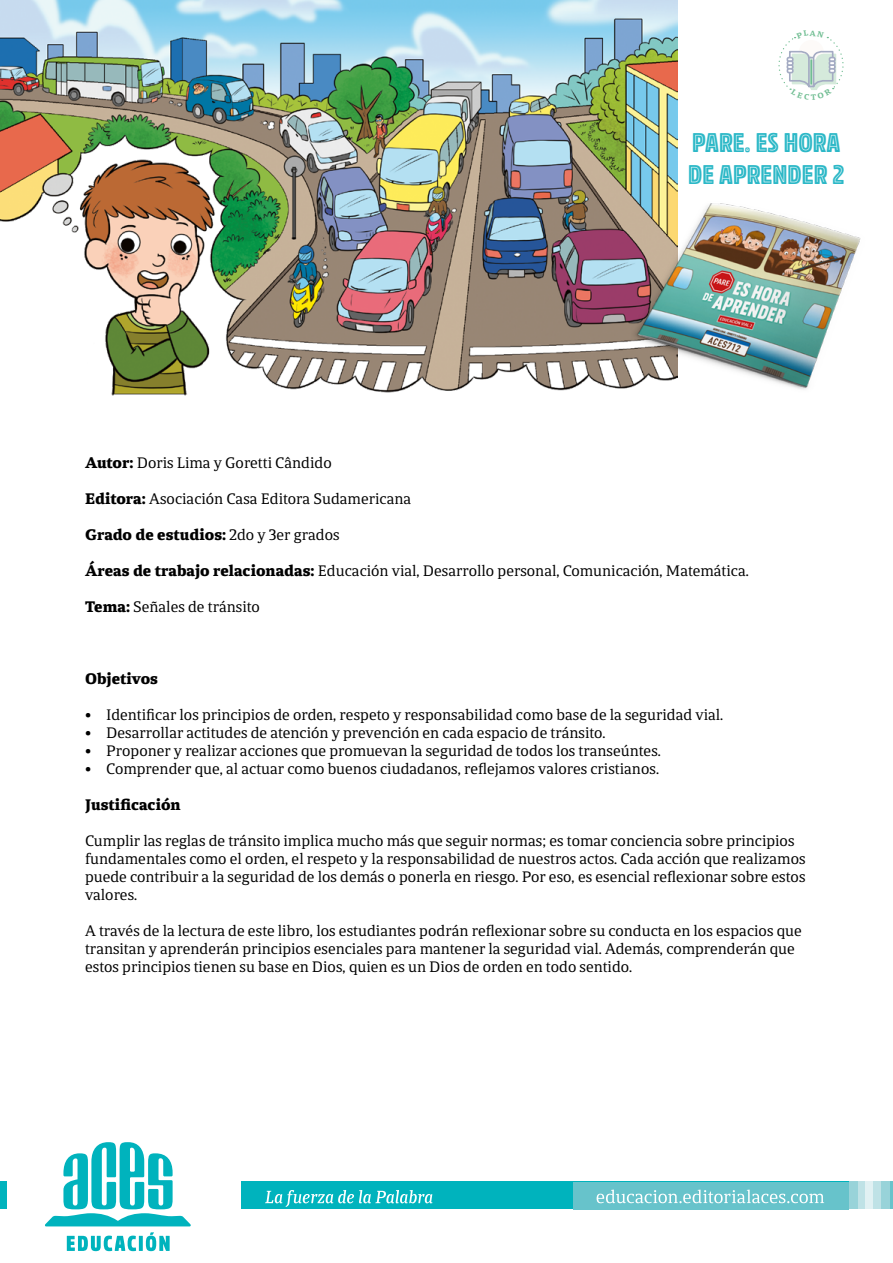
<style>
.page{position:relative;width:893px;height:1263px;background:#fff}
.page>*{position:absolute;margin:0;border:0;box-sizing:border-box;transform-origin:0 0}
.Título_del_libro{font:27px "Rockeby Cd In Two";color:#2cb8c7}
.base{font:16.5px/18px "Calicanto";color:#000}
.base-2{font:800 16.5px "Calicanto";color:#000}
.s1{font-weight:800}
.s2{font-weight:400}
</style>
<div class="page">
<div style="left:241px;top:1181px;width:652px;height:28px;background:#00b3bd"></div>
<div style="left:857px;top:1181px;width:8px;height:28px;background:#bfe2e6"></div>
<div style="left:865px;top:1181px;width:9px;height:28px;background:#e1f1f3"></div>
<div style="left:849px;top:1181px;width:8px;height:28px;background:#98d3d9"></div>
<div style="left:874px;top:1181px;width:8px;height:28px;background:#bfe2e6"></div>
<hr style="left:890px;top:1181px;width:3px;height:28px;background:#67c3cb">
<div style="left:882px;top:1181px;width:8px;height:28px;background:#98d3d9"></div>
<svg style="left:265px;top:1190px;width:167px;height:17px"></svg>
<svg style="left:67px;top:1235px;width:69px;height:16px"></svg>
<svg style="left:139px;top:1236px;width:4px;height:15px"></svg>
<svg style="left:146px;top:1232px;width:24px;height:19px"></svg>
<svg style="left:45px;top:1142px;width:146px;height:84px"></svg>
<div style="left:0;top:1181px;width:7px;height:28px;background:#00b3bd"></div>
<div style="left:573px;top:1181px;width:276px;height:28px;background:#67c3cb"></div>
<svg style="left:597px;top:1189px;width:227px;height:14px"></svg>
<img style="left:0;top:0;width:677px;height:396px">
<img style="left:631px;top:194px;width:230px;height:202px">
<svg style="left:778px;top:36px;width:66px;height:54px"></svg>
<p class="Título_del_libro" style="left:692px;top:126px;width:150px">PARE. ES HORA</p>
<p class="Título_del_libro" style="left:688px;top:158px;width:158px">DE APRENDER 2</p>
<p class="base" style="left:85px;top:454px;width:248px"><span class="s1">Autor:</span> Doris Lima y Goretti Cândido</p>
<p class="base" style="left:85px;top:490px;width:328px"><span class="s1">Editora:</span> Asociación Casa Editora Sudamericana</p>
<p class="base-2" style="left:85px;top:524px;width:256px">Grado de estudios: <span class="s2">2do y 3er grados</span></p>
<p class="base" style="left:85px;top:562px;width:665px"><span class="s1">Áreas de trabajo relacionadas:</span> Educación vial, Desarrollo personal, Comunicación, Matemática.</p>
<p class="base" style="left:85px;top:598px;width:176px"><span class="s1">Tema:</span> Señales de tránsito</p>
<p class="base-2" style="left:85px;top:668px;width:74px">Objetivos</p>
<p class="base" style="left:85px;top:706px;width:640px"><span class="s1">•</span> Identificar los principios de orden, respeto y responsabilidad como base de la seguridad vial.</p>
<p class="base" style="left:85px;top:724px;width:522px"><span class="s1">•</span> Desarrollar actitudes de atención y prevención en cada espacio de tránsito.</p>
<p class="base" style="left:85px;top:742px;width:577px"><span class="s1">•</span> Proponer y realizar acciones que promuevan la seguridad de todos los transeúntes.</p>
<p class="base" style="left:85px;top:760px;width:575px"><span class="s1">•</span> Comprender que, al actuar como buenos ciudadanos, reflejamos valores cristianos.</p>
<p class="base-2" style="left:85px;top:794px;width:97px">Justificación</p>
<p class="base" style="left:85px;top:832px;width:722px">Cumplir las reglas de tránsito implica mucho más que seguir normas; es tomar conciencia sobre principios fundamentales como el orden, el respeto y la responsabilidad de nuestros actos. Cada acción que realizamos puede contribuir a la seguridad de los demás o ponerla en riesgo. Por eso, es esencial reflexionar sobre estos valores.</p>
<p class="base" style="left:85px;top:922px;width:718px">A través de la lectura de este libro, los estudiantes podrán reflexionar sobre su conducta en los espacios que transitan y aprenderán principios esenciales para mantener la seguridad vial. Además, comprenderán que estos principios tienen su base en Dios, quien es un Dios de orden en todo sentido.</p>
</div>
